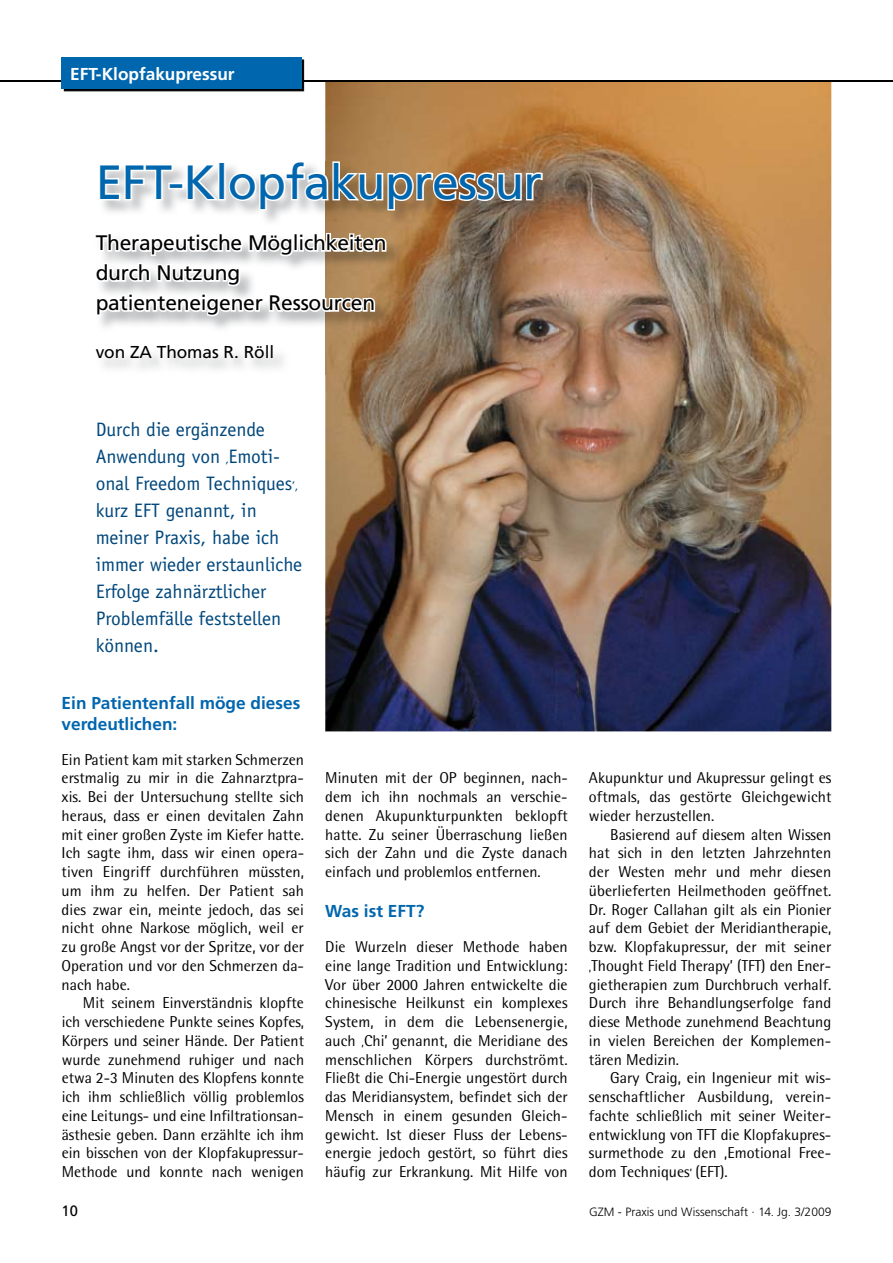
<style>
.page{position:relative;width:893px;height:1263px;background:#fff}
.page>*{position:absolute;margin:0;border:0;box-sizing:border-box;transform-origin:0 0}
.t1{font:48px "Frutiger";letter-spacing:-.01em;color:#0066ae}
.t2{font:21px/30px "Frutiger";letter-spacing:-.01em;color:#000}
.t3{font:19.5px/27px "Officina Sans";color:#00477c}
.t4{font:700 17.25px/21px "Frutiger";color:#0066ae}
.t5{font:700 17.25px "Frutiger";color:#fff}
.t6{font:17.25px "Frutiger";letter-spacing:-.005em;color:#000}
.t7{font:15.75px/18.8px "Rotis Semi Sans";color:#000;text-align:justify}
.t8{font:15px "Frutiger";color:#000}
.t9{font:300 12px "Frutiger";color:#000}
.s1{font-size:12px}
</style>
<div class="page">
<img style="left:325px;top:81px;width:506px;height:650px">
<hr style="left:0;top:80px;width:893px;height:1px;background:#000">
<img style="left:64px;top:59px;width:240px;height:33px">
<div style="left:62px;top:57px;width:240px;height:32px;background:#0066ae"></div>
<img style="left:100px;top:161px;width:458px;height:213px">
<svg style="left:100px;top:162px;width:75px;height:40px"></svg>
<svg style="left:185px;top:159px;width:359px;height:53px"></svg>
<svg style="left:100px;top:221px;width:288px;height:97px"></svg>
<p class="t5" style="left:70px;top:64px;width:166px">EFT-Klopfakupressur</p>
<h1 class="t1" style="left:96px;top:154px;width:448px">EFT-Klopfakupressur</h1>
<h2 class="t2" style="left:96px;top:228px;width:293px">Therapeutische Möglichkeiten durch Nutzung patienteneigener Ressourcen</h2>
<p class="t6" style="left:96px;top:342px;width:180px">von ZA Thomas R. Röll</p>
<p class="t3" style="left:96px;top:416px;width:208px">Durch die ergänzende<br>Anwendung von <span class="s1">‚</span>Emoti&shy;onal Freedom Techniques<span class="s1">’, </span>kurz EFT genannt, in meiner Praxis, habe ich immer wieder erstaunliche<br>Erfolge zahnärztlicher<br>Problemfälle feststellen können.</p>
<p class="t4" style="left:62px;top:692px;width:240px">Ein Patientenfall möge dieses verdeutlichen:</p>
<p class="t7" style="left:62px;top:750px;width:244px">Ein Patient kam mit starken Schmerzen erstmalig zu mir in die Zahnarztpra&shy;xis. Bei der Untersuchung stellte sich her aus, dass er einen devitalen Zahn mit einer großen Zyste im Kiefer hatte.<br>Ich sagte ihm, dass wir einen opera&shy;tiven Eingriff durchführen müssten, um ihm zu helfen. Der Patient sah dies zwar ein, meinte jedoch, das sei nicht ohne Narkose möglich, weil er zu große Angst vor der Spritze, vor der Operation und vor den Schmerzen da&shy;nach habe.</p>
<p class="t7" style="left:62px;top:993px;width:244px;text-indent:21px">Mit seinem Einverständnis klopfte ich verschiedene Punkte seines Kopfes, Körpers und seiner Hände. Der Patient wurde zunehmend ruhiger und nach etwa 2-3 Minuten des Klopfens konnte ich ihm schließlich völlig problemlos eine Leitungs- und eine Infiltrationsan&shy;ästhesie geben. Dann erzählte ich ihm ein bisschen von der Klopfakupressur-Methode und konnte nach wenigen</p>
<p class="t7" style="left:325px;top:768px;width:244px">Minuten mit der OP beginnen, nach&shy;dem ich ihn nochmals an verschie&shy;denen Akupunkturpunkten beklopft hatte. Zu seiner Überraschung ließen sich der Zahn und die Zyste danach einfach und problemlos entfernen.</p>
<p class="t4" style="left:325px;top:900px;width:101px">Was ist EFT?</p>
<p class="t7" style="left:325px;top:937px;width:244px">Die Wurzeln dieser Methode haben eine lange Tradition und Entwicklung:<br>Vor über 2000 Jahren entwickelte die chinesische Heilkunst ein komplexes System, in dem die Lebensenergie, auch <span class="s1">‚</span>Chi’ genannt, die Meridiane des menschlichen Körpers durchströmt.<br>Fließt die Chi-Energie ungestört durch das Meridiansystem, befindet sich der Mensch in einem gesunden Gleich&shy;gewicht. Ist dieser Fluss der Lebens&shy;energie jedoch gestört, so führt dies häufig zur Erkrankung. Mit Hilfe von</p>
<p class="t7" style="left:589px;top:768px;width:244px">Akupunktur und Akupressur gelingt es oftmals, das gestörte Gleichgewicht wieder herzustellen.</p>
<p class="t7" style="left:589px;top:825px;width:244px;text-indent:21px">Basierend auf diesem alten Wissen hat sich in den letzten Jahrzehnten der Westen mehr und mehr diesen überlieferten Heilmethoden geöffnet.<br>Dr. Roger Callahan gilt als ein Pionier auf dem Gebiet der Meridiantherapie, bzw. Klopfakupressur, der mit seiner <span class="s1">‚</span>Thought Field Therapy’ (TFT) den Ener&shy;gietherapien zum Durchbruch verhalf.<br>Durch ihre Behandlungserfolge fand diese Methode zunehmend Beachtung in vielen Bereichen der Komplemen&shy;tären Medizin.</p>
<p class="t7" style="left:589px;top:1068px;width:244px;text-indent:21px">Gary Craig, ein Ingenieur mit wis&shy;senschaftlicher Ausbildung, verein&shy;fachte schließlich mit seiner Weiter&shy;entwicklung von TFT die Klopfakupres&shy;surmethode zu den ‚Emotional Free&shy;dom Techniques<span class="s1">’</span> (EFT).</p>
<p class="t8" style="left:62px;top:1202px;width:18px">10</p>
<p class="t9" style="left:589px;top:1205px;width:244px">GZM - Praxis und Wissenschaft · 14. Jg. 3/2009</p>
</div>
